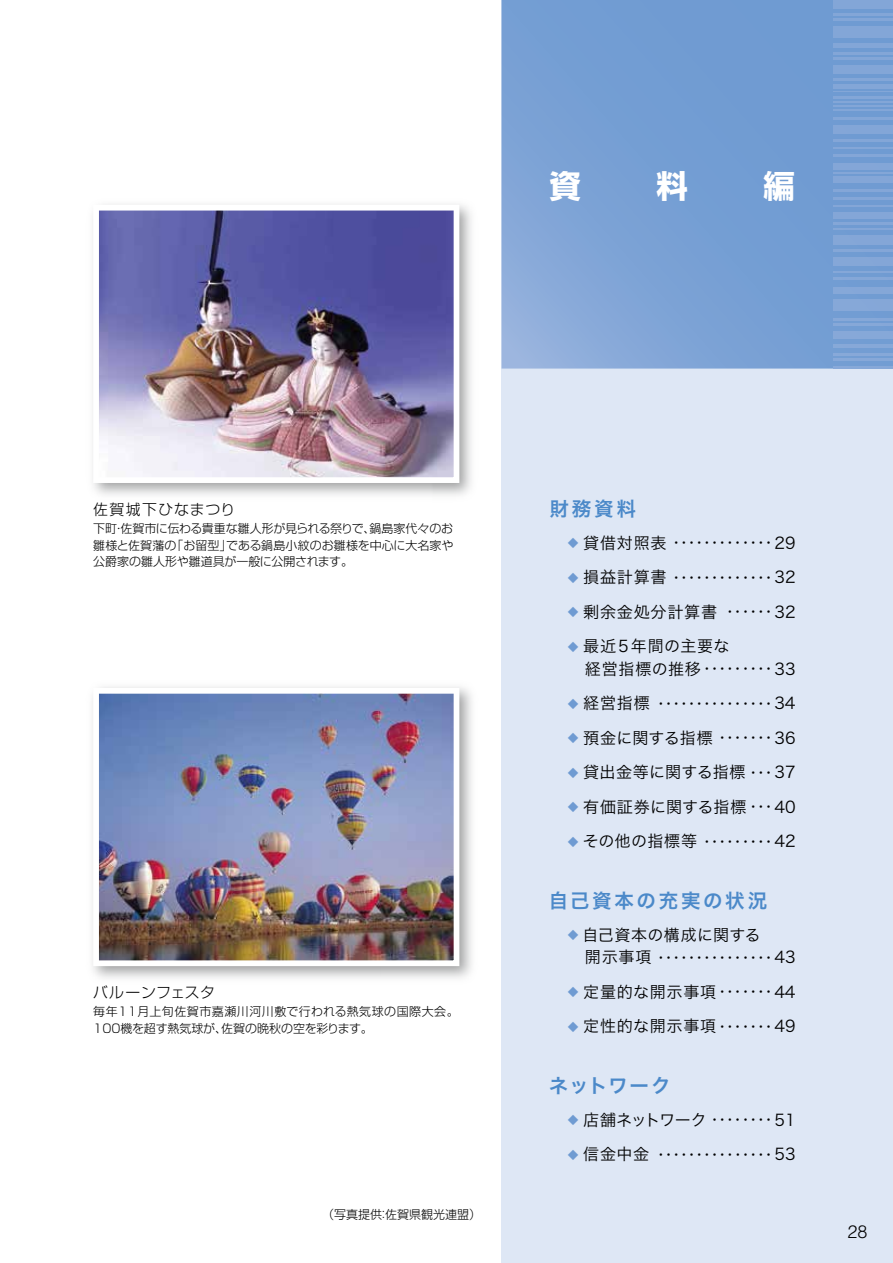
<style>
.page{position:relative;width:893px;height:1263px;background:#fff}
.page>*{position:absolute;margin:0;border:0;box-sizing:border-box;transform-origin:0 0}
.t1{font:31.5px "Shin Go Pro Bold 90 pv RKSJ H";color:#fff}
.t2{font:19.5px "Hira Kaku Std W6 90 pv RKSJ H";letter-spacing:.13em;color:#4b89c9}
.t3{font:300 18px "Helvetica";color:#000}
.t4{font:16.05px/22.5px "Hira Kaku Std W3 90 pv RKSJ H";letter-spacing:.025em;color:#000}
.t5{font:16.05px "Hira Kaku Std W3 90 pv RKSJ H";letter-spacing:.05em;color:#000}
.t6{font:16.05px "Hira Kaku Std W3 90 pv RKSJ H";letter-spacing:-.005em;color:#000}
.t7{font:16.05px "Hira Kaku Std W3 90 pv RKSJ H";letter-spacing:.005em;color:#000}
.t8{font:14.85px "Shin Go Pro Light 90 pv RKSJ H";letter-spacing:.065em;color:#000}
.t9{font:14.85px "Shin Go Pro Light 90 pv RKSJ H";letter-spacing:.035em;color:#000}
.t10{font:12px/16.5px "Shin Go Pro Light 90 pv RKSJ H";color:#000;text-align:justify}
.t11{font:12px/16.5px "Shin Go Pro Light 90 pv RKSJ H";letter-spacing:.02em;color:#000}
.s1{font-size:10.65px;color:#6f9bd2}
</style>
<div class="page">
<div style="left:502px;top:0;width:391px;height:1263px;background:#dee7f5"></div>
<svg style="left:502px;top:0;width:391px;height:369px;background:#77a0d4"></svg>
<img style="left:92px;top:687px;width:380px;height:292px">
<img style="left:93px;top:688px;width:366px;height:278px">
<div style="left:833px;top:299px;width:60px;height:12px;background:#86a8d8"></div>
<div style="left:833px;top:0;width:60px;height:8px;background:#83a6d7"></div>
<div style="left:833px;top:235px;width:60px;height:9px;background:#84a6d7"></div>
<div style="left:833px;top:287px;width:60px;height:6px;background:#85a7d7"></div>
<hr style="left:833px;top:278px;width:60px;height:2px;background:#85a7d7">
<hr style="left:833px;top:272px;width:60px;height:1px;background:#85a7d7">
<hr style="left:833px;top:228px;width:60px;height:1px;background:#84a6d7">
<hr style="left:833px;top:222px;width:60px;height:2px;background:#84a6d7">
<hr style="left:833px;top:205px;width:60px;height:1px;background:#84a6d7">
<hr style="left:833px;top:197px;width:60px;height:2px;background:#84a6d7">
<hr style="left:833px;top:190px;width:60px;height:2px;background:#84a6d7">
<div style="left:833px;top:257px;width:60px;height:8px;background:#85a7d7"></div>
<div style="left:833px;top:213px;width:60px;height:5px;background:#84a6d7"></div>
<div style="left:833px;top:177px;width:60px;height:5px;background:#84a6d7"></div>
<hr style="left:833px;top:250px;width:60px;height:2px;background:#84a6d7">
<div style="left:833px;top:26px;width:60px;height:11px;background:#83a6d7"></div>
<div style="left:833px;top:84px;width:60px;height:5px;background:#83a6d7"></div>
<hr style="left:833px;top:43px;width:60px;height:4px;background:#83a6d7">
<hr style="left:833px;top:53px;width:60px;height:2px;background:#83a6d7">
<hr style="left:833px;top:58px;width:60px;height:2px;background:#83a6d7">
<hr style="left:833px;top:14px;width:60px;height:2px;background:#83a6d7">
<hr style="left:833px;top:19px;width:60px;height:2px;background:#83a6d7">
<hr style="left:833px;top:110px;width:60px;height:1px;background:#83a6d7">
<hr style="left:833px;top:106px;width:60px;height:1px;background:#83a6d7">
<hr style="left:833px;top:102px;width:60px;height:1px;background:#83a6d7">
<hr style="left:833px;top:117px;width:60px;height:2px;background:#83a6d7">
<hr style="left:833px;top:140px;width:60px;height:2px;background:#83a6d7">
<hr style="left:833px;top:147px;width:60px;height:1px;background:#83a6d7">
<hr style="left:833px;top:154px;width:60px;height:2px;background:#84a6d7">
<hr style="left:833px;top:172px;width:60px;height:1px;background:#84a6d7">
<div style="left:833px;top:65px;width:60px;height:8px;background:#83a6d7"></div>
<div style="left:833px;top:125px;width:60px;height:8px;background:#83a6d7"></div>
<div style="left:833px;top:164px;width:60px;height:5px;background:#84a6d7"></div>
<hr style="left:833px;top:79px;width:60px;height:2px;background:#83a6d7">
<hr style="left:833px;top:97px;width:60px;height:2px;background:#83a6d7">
<hr style="left:833px;top:91px;width:60px;height:1px;background:#83a6d7">
<div style="left:833px;top:331px;width:60px;height:7px;background:#86a8d8"></div>
<hr style="left:833px;top:344px;width:60px;height:4px;background:#87a8d8">
<hr style="left:833px;top:353px;width:60px;height:2px;background:#87a8d8">
<hr style="left:833px;top:359px;width:60px;height:2px;background:#87a8d8">
<hr style="left:833px;top:318px;width:60px;height:2px;background:#86a8d8">
<hr style="left:833px;top:324px;width:60px;height:2px;background:#86a8d8">
<hr style="left:833px;top:366px;width:60px;height:3px;background:#87a8d8">
<img style="left:92px;top:204px;width:380px;height:292px">
<img style="left:93px;top:205px;width:366px;height:278px">
<h1 class="t1" style="left:549px;top:161px;width:247px">資　料　編</h1>
<p class="t8" style="left:93px;top:497px;width:144px">佐賀城下ひなまつり</p>
<p class="t10" style="left:93px;top:519px;width:362px">下町・佐賀市に伝わる貴重な雛人形が見られる祭りで、鍋島家代々のお雛様と佐賀藩の「お留型」である鍋島小紋のお雛様を中心に大名家や公爵家の雛人形や雛道具が一般に公開されます。</p>
<p class="t9" style="left:93px;top:980px;width:124px">バルーンフェスタ</p>
<p class="t11" style="left:93px;top:1002px;width:367px">毎年11月上旬佐賀市嘉瀬川河川敷で行われる熱気球の国際大会。<br>100機を超す熱気球が、佐賀の晩秋の空を彩ります。</p>
<p class="t10" style="left:322px;top:1205px;width:161px">（写真提供：佐賀県観光連盟）</p>
<p class="t2" style="left:549px;top:494px;width:88px">財務資料</p>
<p class="t4" style="left:568px;top:530px;width:229px"><span class="s1">◆</span> 貸借対照表 •••••••••••••29</p>
<p class="t4" style="left:568px;top:564px;width:229px"><span class="s1">◆</span> 損益計算書 •••••••••••••32</p>
<p class="t5" style="left:568px;top:600px;width:151px"><span class="s1">◆</span> 剰余金処分計算書</p>
<p class="t4" style="left:568px;top:635px;width:229px"><span class="s1">◆</span> 最近５年間の主要な<br>　経営指標の推移•••••••••33</p>
<p class="t4" style="left:568px;top:692px;width:83px"><span class="s1">◆</span> 経営指標</p>
<p class="t7" style="left:568px;top:726px;width:229px"><span class="s1">◆</span> 預金に関する指標 •••••••36</p>
<p class="t4" style="left:568px;top:761px;width:229px"><span class="s1">◆</span> 貸出金等に関する指標 •••37</p>
<p class="t4" style="left:568px;top:795px;width:229px"><span class="s1">◆</span> 有価証券に関する指標 •••40</p>
<p class="t4" style="left:568px;top:829px;width:229px"><span class="s1">◆</span> その他の指標等 •••••••••42</p>
<p class="t4" style="left:726px;top:599px;width:71px">••••••32</p>
<p class="t4" style="left:657px;top:690px;width:140px">•••••••••••••••34</p>
<p class="t2" style="left:549px;top:886px;width:220px">自己資本の充実の状況</p>
<p class="t4" style="left:568px;top:924px;width:229px;line-height:21px"><span class="s1">◆</span> 自己資本の構成に関する<br>　開示事項 •••••••••••••••43</p>
<p class="t5" style="left:568px;top:979px;width:229px"><span class="s1">◆</span> 定量的な開示事項•••••••44</p>
<p class="t5" style="left:568px;top:1014px;width:229px"><span class="s1">◆</span> 定性的な開示事項•••••••49</p>
<p class="t2" style="left:549px;top:1071px;width:123px">ネットワーク</p>
<p class="t6" style="left:568px;top:1108px;width:229px"><span class="s1">◆</span> 店舗ネットワーク ••••••••51</p>
<p class="t4" style="left:568px;top:1143px;width:83px"><span class="s1">◆</span> 信金中金</p>
<p class="t4" style="left:657px;top:1141px;width:140px">•••••••••••••••53</p>
<p class="t3" style="left:847px;top:1220px;width:22px">28</p>
</div>
